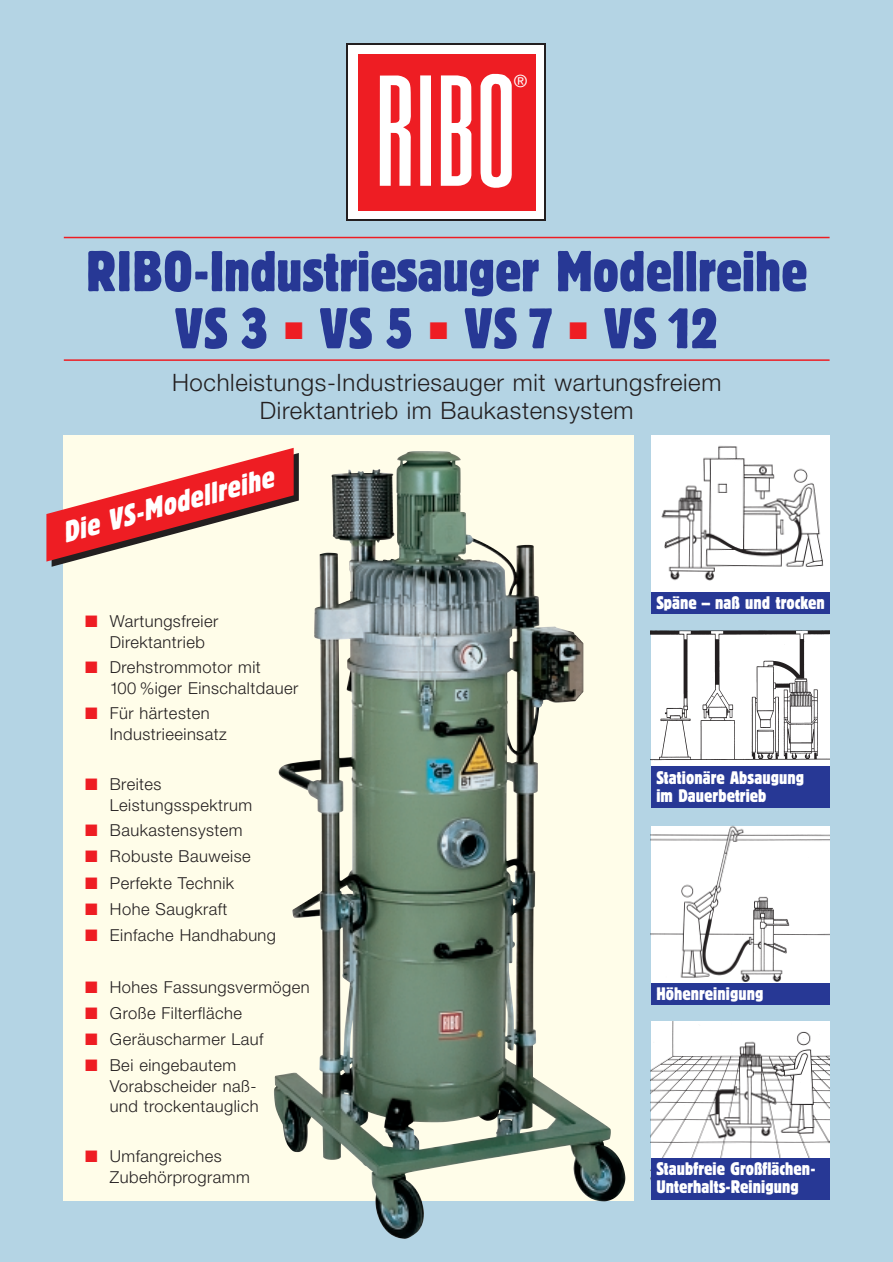
<style>
.page{position:relative;width:893px;height:1262px;background:#fff}
.page>*{position:absolute;margin:0;border:0;box-sizing:border-box;transform-origin:0 0}
.t1{font:57px/57px "Block Berthold Con BQ";color:#273895;text-align:center}
.t2{font:italic 29.25px "Block Berthold Con BQ";color:#fff}
.t3{font:300 24px/28.8px "Helvetica Neue";letter-spacing:.03em;color:#231f20;text-align:center}
.t4{font:18px/18px "Block Berthold Con BQ";letter-spacing:.005em;color:#fff}
.t5{font:16.95px "Helvetica Neue";color:#fff}
.t6{font:300 16.5px/21px "Helvetica Neue";letter-spacing:.03em;color:#231f20}
.s1{color:#ee1d23}
</style>
<div class="page">
<div style="left:0;top:0;width:892px;height:1261px;background:#b4d4e4"></div>
<svg style="left:64px;top:435px;width:570px;height:765px;background:#d0d4c2"></svg>
<hr style="left:64px;top:359px;width:765px;height:2px;background:#ee1d23">
<hr style="left:64px;top:237px;width:765px;height:1px;background:#ee1d23">
<div style="left:347px;top:44px;width:199px;height:177px;background:#231f20"></div>
<div style="left:348px;top:45px;width:196px;height:174px;background:#fff"></div>
<div style="left:358px;top:54px;width:177px;height:156px;background:#ee1d23"></div>
<svg style="left:380px;top:75px;width:31px;height:111px"></svg>
<div style="left:420px;top:75px;width:11px;height:111px;background:#fff"></div>
<svg style="left:441px;top:75px;width:30px;height:111px"></svg>
<svg style="left:480px;top:73px;width:32px;height:115px"></svg>
<img style="left:362px;top:451px;width:221px;height:311px">
<svg style="left:46px;top:448px;width:253px;height:119px;background:#e8968f"></svg>
<img style="left:651px;top:826px;width:178px;height:157px">
<img style="left:651px;top:1021px;width:178px;height:137px">
<img style="left:651px;top:435px;width:178px;height:157px">
<img style="left:651px;top:631px;width:178px;height:135px">
<div style="left:651px;top:592px;width:178px;height:21px;background:#273895"></div>
<div style="left:651px;top:766px;width:178px;height:42px;background:#273895"></div>
<div style="left:651px;top:983px;width:178px;height:21px;background:#273895"></div>
<div style="left:651px;top:1158px;width:178px;height:42px;background:#273895"></div>
<p class="t5" style="left:514px;top:74px;width:15px">®</p>
<h1 class="t1" style="left:86px;top:245px;width:722px">RIBO-Industriesauger Modellreihe<br>VS 3 <sup>■</sup> VS 5 <sup>■</sup> VS 7 <sup>■</sup> VS 12</h1>
<h3 class="t3" style="left:172px;top:370px;width:551px">Hochleistungs-Industriesauger mit wartungsfreiem<br>Direktantrieb im Baukastensystem</h3>
<h2 class="t2" style="left:60px;top:522px;width:218px;rotate:-15deg">Die VS-Modellreihe</h2>
<p class="t6" style="left:110px;top:612px;width:110px;text-indent:-25px"><span class="s1">■</span> Wartungsfreier<br>Direktantrieb</p>
<p class="t6" style="left:110px;top:658px;width:190px;text-indent:-25px"><span class="s1">■</span> Drehstrommotor mit<br>100 %iger Einschaltdauer</p>
<p class="t6" style="left:110px;top:704px;width:118px;text-indent:-25px"><span class="s1">■</span> Für härtesten<br>Industrieeinsatz</p>
<p class="t6" style="left:110px;top:775px;width:144px;text-indent:-25px"><span class="s1">■</span> Breites<br>Leistungsspektrum</p>
<p class="t6" style="left:85px;top:821px;width:159px"><span class="s1">■</span> Baukastensystem</p>
<p class="t6" style="left:85px;top:847px;width:167px"><span class="s1">■</span> Robuste Bauweise</p>
<p class="t6" style="left:85px;top:873px;width:150px"><span class="s1">■</span> Perfekte Technik</p>
<p class="t6" style="left:85px;top:900px;width:144px"><span class="s1">■</span> Hohe Saugkraft</p>
<p class="t6" style="left:85px;top:926px;width:192px"><span class="s1">■</span> Einfache Handhabung</p>
<p class="t6" style="left:85px;top:977px;width:226px"><span class="s1">■</span> Hohes Fassungsvermögen</p>
<p class="t6" style="left:85px;top:1004px;width:158px"><span class="s1">■</span> Große Filterfläche</p>
<p class="t6" style="left:85px;top:1030px;width:180px"><span class="s1">■</span> Geräuscharmer Lauf</p>
<p class="t6" style="left:110px;top:1056px;width:150px;line-height:20.4px;text-indent:-25px"><span class="s1">■</span> Bei eingebautem<br>Vorabscheider naß&shy;und trockentauglich</p>
<p class="t6" style="left:110px;top:1147px;width:141px;text-indent:-25px"><span class="s1">■</span> Umfangreiches<br>Zubehörprogramm</p>
<p class="t4" style="left:656px;top:594px;width:170px">Späne – naß und trocken</p>
<p class="t4" style="left:656px;top:768px;width:149px">Stationäre Absaugung im Dauerbetrieb</p>
<p class="t4" style="left:656px;top:985px;width:108px">Höhenreinigung</p>
<p class="t4" style="left:656px;top:1160px;width:160px">Staubfreie Großflächen-<br>Unterhalts-Reinigung</p>
</div>
